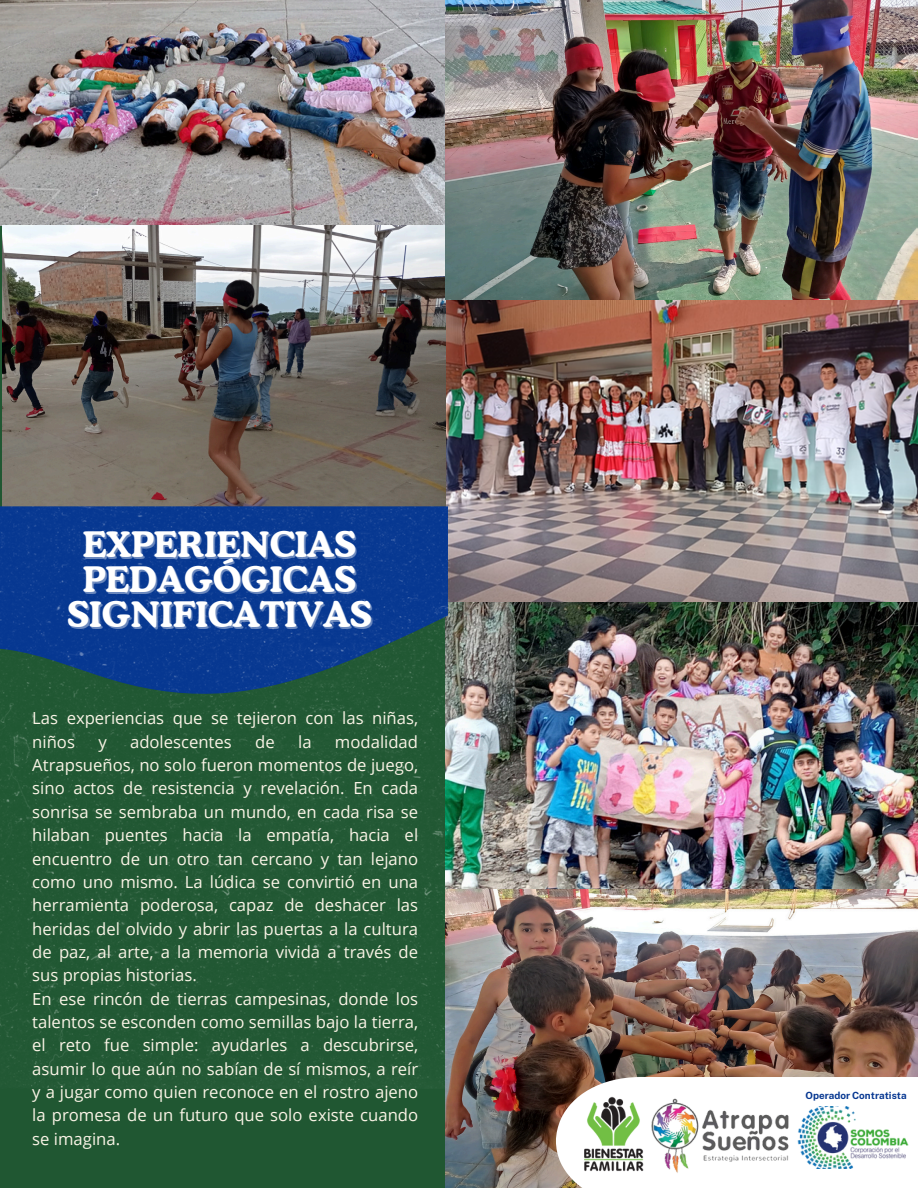
<style>
.page{position:relative;width:918px;height:1188px;background:#205732}
.page>*{position:absolute;margin:0;border:0;box-sizing:border-box;transform-origin:0 0}
.t1{font:700 34.95px "Cooper BT";color:#fff}
.t2{font:16.65px/23.4px "Open Sans";color:#faf4e6;text-align:justify}
.t3{font:700 9.9px "Public Sans";color:#063791}
</style>
<div class="page">
<img style="left:0;top:0;width:446px;height:225px">
<img style="left:446px;top:0;width:472px;height:1188px">
<img style="left:3px;top:225px;width:445px;height:281px">
<img style="left:0;top:506px;width:451px;height:582px">
<svg style="left:556px;top:1077px;width:362px;height:111px;background:#f0edeb"></svg>
<img style="left:581px;top:1095px;width:214px;height:79px">
<img style="left:797px;top:1107px;width:112px;height:62px">
<p class="t1" style="left:83px;top:523px;width:275px">EXPERIENCIAS</p>
<p class="t1" style="left:83px;top:558px;width:275px">PEDAGÓGICAS</p>
<h1 class="t1" style="left:67px;top:593px;width:306px">SIGNIFICATIVAS</h1>
<p class="t2" style="left:32px;top:706px;width:387px">Las experiencias que se tejieron con las niñas, niños</p>
<p class="t2" style="left:32px;top:730px;width:387px;text-indent:303px">modalidad Atrapsueños, no solo fueron momentos de juego, sino actos de resistencia y revelación. En cada sonrisa se sembraba un mundo, en cada risa se hilaban puentes hacia la empatía, hacia el encuentro de un otro tan cercano y tan lejano como uno mismo. La lúdica se convirtió en una herramienta poderosa, capaz de deshacer las heridas del olvido y abrir las puertas a la cultura de paz, al arte, a la memoria vivida a través de sus propias historias.</p>
<p class="t2" style="left:32px;top:986px;width:387px">En ese rincón de tierras campesinas, donde los talentos se esconden como semillas bajo la tierra, el reto fue simple: ayudarles a descubrirse, asumir lo que aún no sabían de sí mismos, a reír y a jugar como quien reconoce en el rostro ajeno la promesa de un futuro que solo existe cuando se imagina.</p>
<p class="t2" style="left:98px;top:730px;width:10px">y</p>
<p class="t2" style="left:130px;top:730px;width:103px">adolescentes</p>
<p class="t2" style="left:255px;top:730px;width:21px">de</p>
<p class="t2" style="left:298px;top:730px;width:15px">la</p>
<p class="t3" style="left:806px;top:1090px;width:103px">Operador Contratista</p>
</div>
